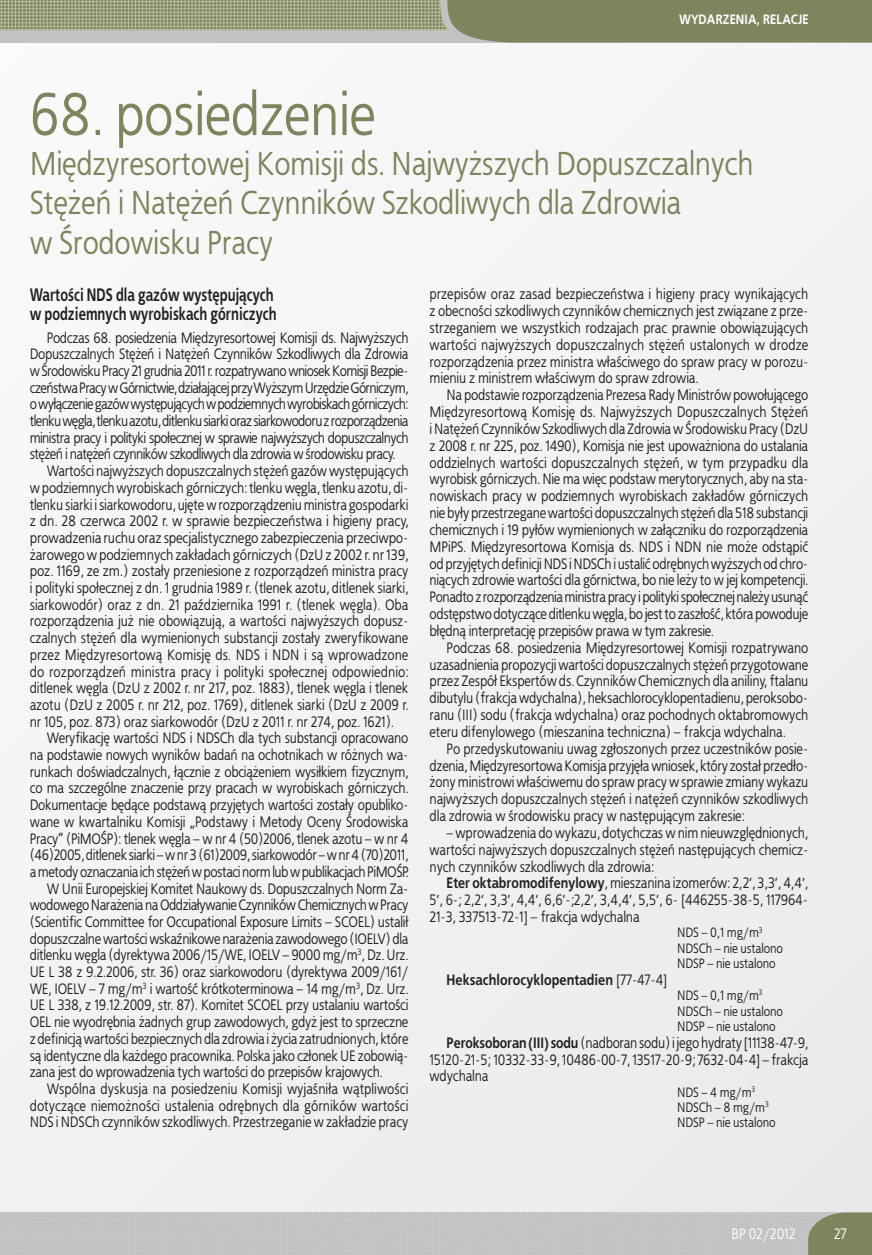
<style>
.page{position:relative;width:872px;height:1255px;background:#fff}
.page>*{position:absolute;margin:0;border:0;box-sizing:border-box;transform-origin:0 0}
.t1{font:60px "EFN Bureau";color:#7e845b}
.t2{font:33px/39.6px "EFN Bureau";color:#7e845b}
.t3{font:700 18px/18.1px "EFN Bureau";color:#231f20;scale:.85 1}
.t4{font:15px/16.8px "EFN Bureau";letter-spacing:-.01em;color:#231f20;text-align:justify}
.t5{font:15px "EFN Bureau";letter-spacing:-.03em;color:#231f20}
.t6{font:15px "EFN Bureau";letter-spacing:.01em;color:#231f20}
.t7{font:15px "EFN Bureau";letter-spacing:-.035em;color:#231f20}
.t8{font:15px "EFN Bureau";letter-spacing:.015em;color:#231f20}
.t9{font:700 15px "EFN Bureau";color:#231f20}
.t10{font:15px "EFN Bureau";color:#fff}
.t11{font:13.5px/15.3px "EFN Bureau";color:#231f20}
.t12{font:700 13.5px "EFN Bureau";color:#fff}
.s1{font-weight:700}
.s2{font-weight:400}
</style>
<div class="page">
<div style="left:0;top:0;width:872px;height:1254px;background:#f2f2f3"></div>
<svg style="left:0;top:0;width:872px;height:43px;background:#939879"></svg>
<svg style="left:808px;top:1212px;width:64px;height:42px;background:#848a65"></svg>
<p class="t12" style="left:679px;top:15px;width:131px">WYDARZENIA, RELACJE</p>
<h1 class="t1" style="left:30px;top:80px;width:347px">68. posiedzenie</h1>
<h2 class="t2" style="left:30px;top:144px;width:725px">Miêdzyresortowej Komisji ds. Najwy¿szych Dopuszczalnych<br>Stê¿eñ i Natê¿eñ Czynników Szkodliwych dla Zdrowia<br>w Środowisku Pracy</h2>
<p class="t3" style="left:30px;top:286px;width:292px">Wartości NDS dla gazów wystêpuj¹cych w podziemnych wyrobiskach górniczych</p>
<p class="t4" style="left:47px;top:329px;width:363px">Podczas 68. posiedzenia Miêdzyresortowej Komisji ds. Najwy¿szych</p>
<p class="t4" style="left:30px;top:346px;width:380px">Dopuszczalnych Stê¿eñ i Natê¿eñ Czynników Szkodliwych dla Zdrowia</p>
<p class="t5" style="left:30px;top:362px;width:380px">w Środowisku Pracy 21 grudnia 2011 r.rozpatrywano wniosek Komisji Bezpie-</p>
<p class="t5" style="left:30px;top:379px;width:380px">czeñstwa Pracy w Górnictwie, dzia³aj¹cej przy Wy¿szym Urzêdzie Górniczym,</p>
<p class="t7" style="left:30px;top:395px;width:380px">o wy³¹czenie gazów wystêpuj¹cych w podziemnych wyrobiskach górniczych:</p>
<p class="t7" style="left:30px;top:412px;width:380px">tlenku wêgla, tlenku azotu, ditlenku siarki oraz siarkowodoru z rozporz¹dzenia</p>
<p class="t5" style="left:30px;top:429px;width:380px">ministra pracy i polityki spo³ecznej w sprawie najwy¿szych dopuszczalnych</p>
<p class="t5" style="left:30px;top:445px;width:367px">stê¿eñ i natê¿eñ czynników szkodliwych dla zdrowia w środowisku pracy.</p>
<p class="t4" style="left:47px;top:463px;width:363px">Wartości najwy¿szych dopuszczalnych stê¿eñ gazów wystêpuj¹cych</p>
<p class="t4" style="left:30px;top:479px;width:380px">w podziemnych wyrobiskach górniczych: tlenku wêgla, tlenku azotu, di-</p>
<p class="t4" style="left:30px;top:496px;width:380px">tlenku siarki i siarkowodoru, ujête w rozporz¹dzeniu ministra gospodarki</p>
<p class="t4" style="left:30px;top:513px;width:380px">z dn. 28 czerwca 2002 r. w sprawie bezpieczeñstwa i higieny pracy,</p>
<p class="t4" style="left:30px;top:529px;width:380px">prowadzenia ruchu oraz specjalistycznego zabezpieczenia przeciwpo-</p>
<p class="t4" style="left:30px;top:546px;width:380px">¿arowego w podziemnych zak³adach górniczych (DzU z 2002 r. nr 139,</p>
<p class="t4" style="left:30px;top:563px;width:380px">poz. 1169, ze zm.) zosta³y przeniesione z rozporz¹dzeñ ministra pracy</p>
<p class="t4" style="left:30px;top:580px;width:380px">i polityki spo³ecznej z dn. 1 grudnia 1989 r. (tlenek azotu, ditlenek siarki,</p>
<p class="t4" style="left:30px;top:596px;width:380px">siarkowodór) oraz z dn. 21 października 1991 r. (tlenek wêgla). Oba</p>
<p class="t4" style="left:30px;top:613px;width:380px">rozporz¹dzenia ju¿ nie obowi¹zuj¹, a wartości najwy¿szych dopusz-</p>
<p class="t4" style="left:30px;top:630px;width:380px">czalnych stê¿eñ dla wymienionych substancji zosta³y zweryfikowane</p>
<p class="t6" style="left:30px;top:646px;width:380px">przez Miêdzyresortow¹ Komisjê ds. NDS i NDN i s¹ wprowadzone</p>
<p class="t8" style="left:30px;top:662px;width:380px">do rozporz¹dzeñ ministra pracy i polityki spo³ecznej odpowiednio:</p>
<p class="t4" style="left:30px;top:680px;width:380px">ditlenek wêgla (DzU z 2002 r. nr 217, poz. 1883), tlenek wêgla i tlenek</p>
<p class="t4" style="left:30px;top:696px;width:380px">azotu (DzU z 2005 r. nr 212, poz. 1769), ditlenek siarki (DzU z 2009 r.</p>
<p class="t4" style="left:30px;top:713px;width:366px">nr 105, poz. 873) oraz siarkowodór (DzU z 2011 r. nr 274, poz. 1621).</p>
<p class="t4" style="left:47px;top:730px;width:363px">Weryfikacjê wartości NDS i NDSCh dla tych substancji opracowano</p>
<p class="t4" style="left:30px;top:746px;width:380px">na podstawie nowych wyników badañ na ochotnikach w ró¿nych wa-</p>
<p class="t4" style="left:30px;top:763px;width:380px">runkach doświadczalnych, ³¹cznie z obci¹¿eniem wysi³kiem fizycznym,</p>
<p class="t4" style="left:30px;top:780px;width:380px">co ma szczególne znaczenie przy pracach w wyrobiskach górniczych.</p>
<p class="t4" style="left:30px;top:796px;width:380px">Dokumentacje bêd¹ce podstaw¹ przyjêtych wartości zosta³y opubliko-</p>
<p class="t4" style="left:30px;top:813px;width:380px">wane w kwartalniku Komisji „Podstawy i Metody Oceny Środowiska</p>
<p class="t4" style="left:30px;top:830px;width:380px">Pracy” (PiMOŚP): tlenek wêgla – w nr 4 (50)2006, tlenek azotu – w nr 4</p>
<p class="t4" style="left:30px;top:847px;width:380px">(46)2005, ditlenek siarki – w nr 3 (61)2009, siarkowodór – w nr 4 (70)2011,</p>
<p class="t4" style="left:30px;top:863px;width:380px">a metody oznaczania ich stê¿eñ w postaci norm lub w publikacjach PiMOŚP.</p>
<p class="t4" style="left:47px;top:880px;width:363px">W Unii Europejskiej Komitet Naukowy ds. Dopuszczalnych Norm Za-</p>
<p class="t4" style="left:30px;top:897px;width:380px">wodowego Nara¿enia na Oddzia³ywanie Czynników Chemicznych w Pracy</p>
<p class="t4" style="left:30px;top:913px;width:380px">(Scientific Committee for Occupational Exposure Limits – SCOEL) ustali³</p>
<p class="t4" style="left:30px;top:930px;width:380px">dopuszczalne wartości wskaźnikowe nara¿enia zawodowego (IOELV) dla</p>
<p class="t4" style="left:30px;top:947px;width:380px">ditlenku wêgla (dyrektywa 2006/15/WE, IOELV – 9000 mg/m<sup>3</sup>, Dz. Urz.</p>
<p class="t4" style="left:30px;top:963px;width:380px">UE L 38 z 9.2.2006, str. 36) oraz siarkowodoru (dyrektywa 2009/161/</p>
<p class="t4" style="left:30px;top:980px;width:380px">WE, IOELV – 7 mg/m<sup>3</sup> i wartośæ krótkoterminowa – 14 mg/m<sup>3</sup>, Dz. Urz.</p>
<p class="t4" style="left:30px;top:997px;width:380px">UE L 338, z 19.12.2009, str. 87). Komitet SCOEL przy ustalaniu wartości</p>
<p class="t4" style="left:30px;top:1013px;width:380px">OEL nie wyodrêbnia ¿adnych grup zawodowych, gdy¿ jest to sprzeczne</p>
<p class="t4" style="left:30px;top:1030px;width:380px">z definicj¹ wartości bezpiecznych dla zdrowia i ¿ycia zatrudnionych, które</p>
<p class="t4" style="left:30px;top:1047px;width:380px">s¹ identyczne dla ka¿dego pracownika. Polska jako cz³onek UE zobowi¹-</p>
<p class="t4" style="left:30px;top:1063px;width:355px">zana jest do wprowadzenia tych wartości do przepisów krajowych.</p>
<p class="t6" style="left:47px;top:1080px;width:363px">Wspólna dyskusja na posiedzeniu Komisji wyjaśni³a w¹tpliwości</p>
<p class="t6" style="left:30px;top:1096px;width:380px">dotycz¹ce niemo¿ności ustalenia odrêbnych dla górników wartości</p>
<p class="t4" style="left:30px;top:1114px;width:380px">NDS i NDSCh czynników szkodliwych. Przestrzeganie w zak³adzie pracy</p>
<p class="t4" style="left:429px;top:286px;width:380px">przepisów oraz zasad bezpieczeñstwa i higieny pracy wynikaj¹cych z obecności szkodliwych czynników chemicznych jest zwi¹zane z prze&shy;strzeganiem we wszystkich rodzajach prac prawnie obowi¹zuj¹cych wartości najwy¿szych dopuszczalnych stê¿eñ ustalonych w drodze rozporz¹dzenia przez ministra w³aściwego do spraw pracy w porozu&shy;mieniu z ministrem w³aściwym do spraw zdrowia.</p>
<p class="t4" style="left:429px;top:387px;width:380px;text-indent:17px">Na podstawie rozporz¹dzenia Prezesa Rady Ministrów powo³uj¹cego Miêdzyresortow¹ Komisjê ds. Najwy¿szych Dopuszczalnych Stê¿eñ i Natê¿eñ Czynników Szkodliwych dla Zdrowia w Środowisku Pracy (DzU z 2008 r. nr 225, poz. 1490), Komisja nie jest upowa¿niona do ustalania oddzielnych wartości dopuszczalnych stê¿eñ, w tym przypadku dla wyrobisk górniczych. Nie ma wiêc podstaw merytorycznych, aby na sta&shy;nowiskach pracy w podziemnych wyrobiskach zak³adów górniczych nie by³y przestrzegane wartości dopuszczalnych stê¿eñ dla 518 substancji chemicznych i 19 py³ów wymienionych w za³¹czniku do rozporz¹dzenia MPiPS. Miêdzyresortowa Komisja ds. NDS i NDN nie mo¿e odst¹piæ od przyjêtych definicji NDS i NDSCh i ustaliæ odrêbnych wy¿szych od chro&shy;ni¹cych zdrowie wartości dla górnictwa, bo nie le¿y to w jej kompetencji.<br>Ponadto z rozporz¹dzenia ministra pracy i polityki spo³ecznej nale¿y usun¹æ odstêpstwo dotycz¹ce ditlenku wêgla, bo jest to zasz³ośæ, która powoduje b³êdn¹ interpretacjê przepisów prawa w tym zakresie.</p>
<p class="t4" style="left:429px;top:639px;width:380px;text-indent:17px">Podczas 68. posiedzenia Miêdzyresortowej Komisji rozpatrywano uzasadnienia propozycji wartości dopuszczalnych stê¿eñ przygotowane przez Zespó³ Ekspertów ds. Czynników Chemicznych dla aniliny, ftalanu dibutylu (frakcja wdychalna), heksachlorocyklopentadienu, peroksobo&shy;ranu (III) sodu (frakcja wdychalna) oraz pochodnych oktabromowych eteru difenylowego (mieszanina techniczna) – frakcja wdychalna.</p>
<p class="t4" style="left:429px;top:740px;width:380px;text-indent:17px">Po przedyskutowaniu uwag zg³oszonych przez uczestników posie&shy;dzenia, Miêdzyresortowa Komisja przyjê³a wniosek, który zosta³ przed³o-¿ony ministrowi w³aściwemu do spraw pracy w sprawie zmiany wykazu najwy¿szych dopuszczalnych stê¿eñ i natê¿eñ czynników szkodliwych dla zdrowia w środowisku pracy w nastêpuj¹cym zakresie:</p>
<p class="t4" style="left:429px;top:824px;width:380px;text-indent:17px">– wprowadzenia do wykazu, dotychczas w nim nieuwzglêdnionych, wartości najwy¿szych dopuszczalnych stê¿eñ nastêpuj¹cych chemicz&shy;nych czynników szkodliwych dla zdrowia:</p>
<p class="t4" style="left:429px;top:875px;width:380px;text-indent:17px"><span class="s1">Eter oktabromodifenylowy</span>, mieszanina izomerów: 2,2’, 3,3’, 4,4’, 5’, 6-; 2,2’, 3,3’, 4,4’, 6,6’-; 2,2’, 3,4,4’, 5,5’, 6- [446255-38-5, 117964- 21-3, 337513-72-1] – frakcja wdychalna</p>
<p class="t11" style="left:677px;top:925px;width:107px">NDS – 0,1 mg/m<sup>3<br></sup>NDSCh – nie ustalono<br>NDSP – nie ustalono</p>
<p class="t9" style="left:446px;top:970px;width:222px">Heksachlorocyklopentadien <span class="s2">[77-47-4]</span></p>
<p class="t11" style="left:677px;top:988px;width:107px">NDS – 0,1 mg/m<sup>3<br></sup>NDSCh – nie ustalono<br>NDSP – nie ustalono</p>
<p class="t4" style="left:429px;top:1034px;width:380px;text-indent:17px"><span class="s1">Peroksoboran (III) sodu</span> (nadboran sodu) i jego hydraty [11138-47-9, 15120-21-5; 10332- 33-9, 10486-00-7, 13517-20-9; 7632-04-4] – frakcja wdychalna</p>
<p class="t11" style="left:677px;top:1084px;width:100px">NDS – 4 mg/m<sup>3<br></sup>NDSCh – 8 mg/m<sup>3<br></sup>NDSP – nie ustalono</p>
<p class="t10" style="left:731px;top:1225px;width:65px">BP 02/2012</p>
<p class="t10" style="left:833px;top:1225px;width:14px">27</p>
</div>
